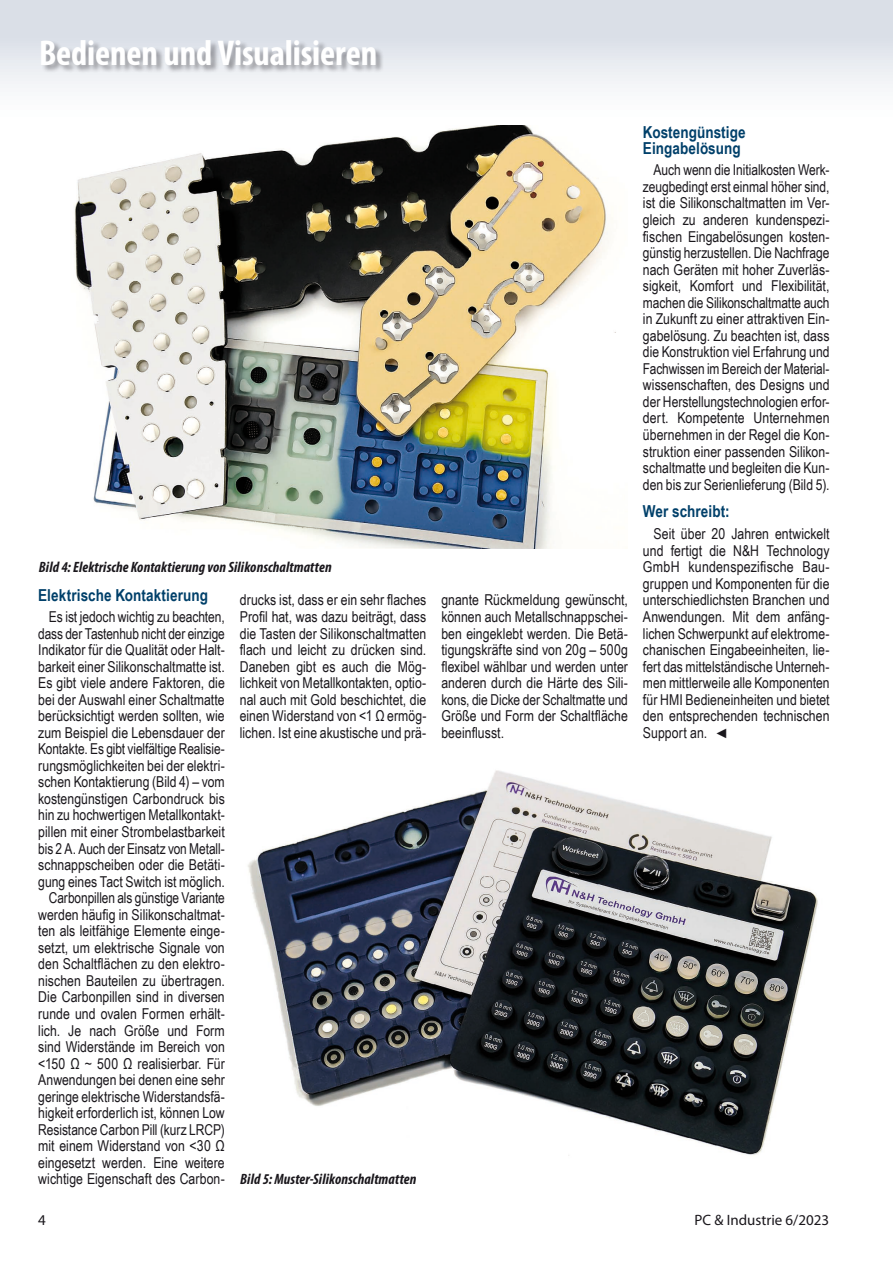
<style>
.page{position:relative;width:893px;height:1263px;background:#fff}
.page>*{position:absolute;margin:0;border:0;box-sizing:border-box;transform-origin:0 0}
.t1{font:700 condensed 36px "Myriad Pro";letter-spacing:-.005em;color:#fff}
.t2{font:700 16.5px/16.5px "Arial Narrow";letter-spacing:.005em;color:#00406a}
.t3{font:15px/16.5px "Arial Narrow";color:#1a171c;text-align:justify}
.t4{font:italic 700 condensed 15px "Myriad Pro";letter-spacing:.005em;color:#1a171c}
.t5{font:15px "Myriad Pro";color:#1a171c}
.s1{font-family:"Arial";font-style:italic;font-size:13.5px}
</style>
<div class="page">
<div style="left:0;top:0;width:893px;height:128px;background:linear-gradient(to bottom,#d2d8e2,#fff)"></div>
<img style="left:38px;top:126px;width:590px;height:423px">
<img style="left:248px;top:770px;width:570px;height:386px">
<div style="left:41px;top:41px;width:343px;height:33px;background:#1a171c;opacity:.4"></div>
<h1 class="t1" style="left:39px;top:30px;width:340px">Bedienen und Visualisieren</h1>
<p class="t4" style="left:39px;top:557px;width:294px">Bild 4: Elektrische Kontaktierung von Silikonschaltmatten</p>
<p class="t2" style="left:38px;top:586px;width:171px">Elektrische Kontaktierung</p>
<p class="t3" style="left:38px;top:608px;width:188px;text-align:right">Es ist jedoch wichtig zu beachten, dass der Tastenhub nicht der einzige Indikator für die Qualität oder Halt&shy;barkeit einer Silikonschaltmatte ist.<br>Es gibt viele andere Faktoren, die bei der Auswahl einer Schaltmatte berücksichtigt werden sollten, wie zum Beispiel die Lebensdauer der Kontakte. Es gibt vielfältige Realisie&shy;rungsmöglichkeiten bei der elektri&shy;schen Kontaktierung (Bild 4) – vom kostengünstigen Carbondruck bis hin zu hochwertigen Metallkontakt&shy;pillen mit einer Strombelastbarkeit bis 2 A. Auch der Einsatz von Metall&shy;schnappscheiben oder die Betäti&shy;gung eines Tact Switch ist möglich.<br>Carbonpillen als günstige Variante werden häufig in Silikonschaltmat&shy;ten als leitfähige Elemente einge&shy;setzt, um elektrische Signale von den Schaltflächen zu den elektro&shy;nischen Bauteilen zu übertragen.<br>Die Carbonpillen sind in diversen runde und ovalen Formen erhält&shy;lich. Je nach Größe und Form sind Widerstände im Bereich von &lt;150 Ω ~ 500 Ω realisierbar. Für Anwendungen bei denen eine sehr geringe elektrische Widerstandsfä&shy;higkeit erforderlich ist, können Low Resistance Carbon Pill (kurz LRCP) mit einem Widerstand von &lt;30 Ω eingesetzt werden. Eine weitere wichtige Eigenschaft des Carbon-</p>
<p class="t3" style="left:240px;top:591px;width:188px">drucks ist, dass er ein sehr flaches Profil hat, was dazu beiträgt, dass die Tasten der Silikonschaltmatten flach und leicht zu drücken sind.<br>Daneben gibt es auch die Mög&shy;lichkeit von Metallkontakten, optio&shy;nal auch mit Gold beschichtet, die einen Widerstand von &lt;1 Ω ermög&shy;lichen. Ist eine akustische und prä-</p>
<p class="t3" style="left:441px;top:591px;width:188px">gnante Rückmeldung gewünscht, können auch Metallschnappschei&shy;ben eingeklebt werden. Die Betä&shy;tigungskräfte sind von 20g – 500g flexibel wählbar und werden unter anderen durch die Härte des Sili&shy;kons, die Dicke der Schaltmatte und Größe und Form der Schaltfläche beeinflusst.</p>
<p class="t4" style="left:240px;top:1170px;width:178px">Bild 5: Muster-Silikonschaltmatten</p>
<p class="t2" style="left:643px;top:123px;width:104px">Kostengünstige<br>Eingabelösung</p>
<p class="t3" style="left:643px;top:161px;width:188px;text-indent:11px">Auch wenn die Initialkosten Werk&shy;zeugbedingt erst einmal höher sind, ist die Silikonschaltmatten im Ver&shy;gleich zu anderen kundenspezi&shy;fischen Eingabelösungen kosten&shy;günstig herzustellen. Die Nachfrage nach Geräten mit hoher Zuverläs&shy;sigkeit, Komfort und Flexibilität, machen die Silikonschaltmatte auch in Zukunft zu einer attraktiven Ein&shy;gabelösung. Zu beachten ist, dass die Konstruktion viel Erfahrung und Fachwissen im Bereich der Material&shy;wissenschaften, des Designs und der Herstellungstechnologien erfor&shy;dert. Kompetente Unternehmen übernehmen in der Regel die Kon&shy;struktion einer passenden Silikon&shy;schaltmatte und begleiten die Kun&shy;den bis zur Serienlieferung (Bild 5).</p>
<p class="t2" style="left:643px;top:502px;width:88px">Wer schreibt:</p>
<p class="t3" style="left:643px;top:525px;width:188px;text-indent:11px">Seit über 20 Jahren entwickelt und fertigt die N&amp;H Technology GmbH kundenspezifische Bau&shy;gruppen und Komponenten für die unterschiedlichsten Branchen und Anwendungen. Mit dem anfäng&shy;lichen Schwerpunkt auf elektrome&shy;chanischen Eingabeeinheiten, lie&shy;fert das mittelständische Unterneh&shy;men mittlerweile alle Komponenten für HMI Bedieneinheiten und bietet den entsprechenden technischen Support an. <span class="s1">◄</span></p>
<p class="t5" style="left:38px;top:1210px;width:9px">4</p>
<p class="t5" style="left:694px;top:1210px;width:136px">PC &amp; Industrie 6/2023</p>
</div>
